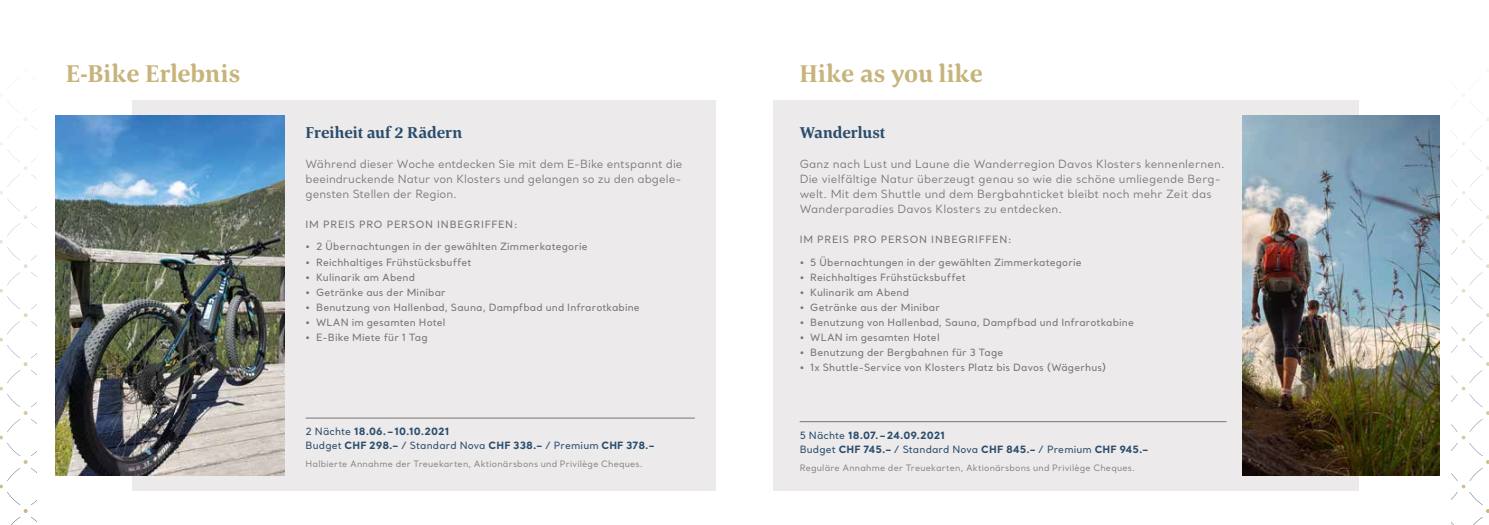
<style>
.page{position:relative;width:1489px;height:525px;background:#fff}
.page>*{position:absolute;margin:0;border:0;box-sizing:border-box;transform-origin:0 0}
.t1{font:700 25px "Corda";letter-spacing:.005em;color:#c7b47c}
.t2{font:700 16.25px "Corda";letter-spacing:-.01em;color:#2a4d6d}
.t3{font:11.25px/15px "Santral";letter-spacing:.01em;color:#7a7474;text-align:justify}
.t4{font:500 10px "Santral";letter-spacing:.015em;color:#7a7474}
.t5{font:700 10px/13.8px "Santral";letter-spacing:.01em;color:#2a4d6d}
.t6{font:500 10px "Santral";letter-spacing:.07em;color:#7a7474}
.t7{font:8.75px "Santral";letter-spacing:.02em;color:#7a7474}
.s1{font-weight:500}
</style>
<div class="page">
<div style="left:132px;top:100px;width:584px;height:390px;background:#eceaea"></div>
<img style="left:55px;top:115px;width:229px;height:360px">
<hr style="left:305px;top:417px;width:389px;height:1px;background:#7a7474">
<svg style="left:0;top:69px;width:36px;height:455px"></svg>
<svg style="left:1451px;top:69px;width:37px;height:455px"></svg>
<div style="left:773px;top:100px;width:585px;height:390px;background:#eceaea"></div>
<hr style="left:799px;top:421px;width:427px;height:1px;background:#7a7474">
<img style="left:1242px;top:115px;width:197px;height:360px">
<h1 class="t1" style="left:66px;top:57px;width:176px">E-Bike Erlebnis</h1>
<h2 class="t2" style="left:305px;top:122px;width:158px">Freiheit auf 2 Rädern</h2>
<p class="t3" style="left:305px;top:156px;width:378px">Während dieser Woche entdecken Sie mit dem E-Bike entspannt die beeindruckende Natur von Klosters und gelangen so zu den abgele&shy;gensten Stellen der Region.</p>
<p class="t6" style="left:305px;top:218px;width:214px">IM PREIS PRO PERSON INBEGRIFFEN:</p>
<p class="t4" style="left:305px;top:240px;width:284px">• 2 Übernachtungen in der gewählten Zimmerkategorie</p>
<p class="t4" style="left:305px;top:255px;width:167px">• Reichhaltiges Frühstücksbuffet</p>
<p class="t4" style="left:305px;top:270px;width:111px">• Kulinarik am Abend</p>
<p class="t4" style="left:305px;top:285px;width:142px">• Getränke aus der Minibar</p>
<p class="t4" style="left:305px;top:300px;width:336px">• Benutzung von Hallenbad, Sauna, Dampfbad und Infrarotkabine</p>
<p class="t4" style="left:305px;top:315px;width:141px">• WLAN im gesamten Hotel</p>
<p class="t4" style="left:305px;top:330px;width:123px">• E-Bike Miete für 1 Tag</p>
<p class="t5" style="left:305px;top:424px;width:350px"><span class="s1">2 Nächte</span> 18.06.–10.10.2021<br><span class="s1">Budget</span> CHF 298.– <span class="s1">/ Standard Nova</span> CHF 338.– <span class="s1">/ Premium</span> CHF 378.–</p>
<p class="t7" style="left:305px;top:458px;width:338px">Halbierte Annahme der Treuekarten, Aktionärsbons und Privilège Cheques.</p>
<h1 class="t1" style="left:799px;top:57px;width:185px">Hike as you like</h1>
<h2 class="t2" style="left:799px;top:122px;width:87px">Wanderlust</h2>
<p class="t3" style="left:799px;top:156px;width:426px;text-align:left">Ganz nach Lust und Laune die Wanderregion Davos Klosters kennenlernen.<br>Die vielfältige Natur überzeugt genau so wie die schöne umliegende Berg&shy;welt. Mit dem Shuttle und dem Bergbahnticket bleibt noch mehr Zeit das Wanderparadies Davos Klosters zu entdecken.</p>
<p class="t6" style="left:799px;top:233px;width:214px">IM PREIS PRO PERSON INBEGRIFFEN:</p>
<p class="t4" style="left:799px;top:255px;width:284px">• 5 Übernachtungen in der gewählten Zimmerkategorie</p>
<p class="t4" style="left:799px;top:270px;width:167px">• Reichhaltiges Frühstücksbuffet</p>
<p class="t4" style="left:799px;top:285px;width:111px">• Kulinarik am Abend</p>
<p class="t4" style="left:799px;top:300px;width:142px">• Getränke aus der Minibar</p>
<p class="t4" style="left:799px;top:315px;width:336px">• Benutzung von Hallenbad, Sauna, Dampfbad und Infrarotkabine</p>
<p class="t4" style="left:799px;top:330px;width:141px">• WLAN im gesamten Hotel</p>
<p class="t4" style="left:799px;top:345px;width:205px">• Benutzung der Bergbahnen für 3 Tage</p>
<p class="t4" style="left:799px;top:360px;width:308px">• 1x Shuttle-Service von Klosters Platz bis Davos (Wägerhus)</p>
<p class="t5" style="left:799px;top:427px;width:350px"><span class="s1">5 Nächte</span> 18.07.–24.09.2021<br><span class="s1">Budget</span> CHF 745.– <span class="s1">/ Standard Nova</span> CHF 845.– <span class="s1">/ Premium</span> CHF 945.–</p>
<p class="t7" style="left:799px;top:462px;width:337px">Reguläre Annahme der Treuekarten, Aktionärsbons und Privilège Cheques.</p>
</div>
